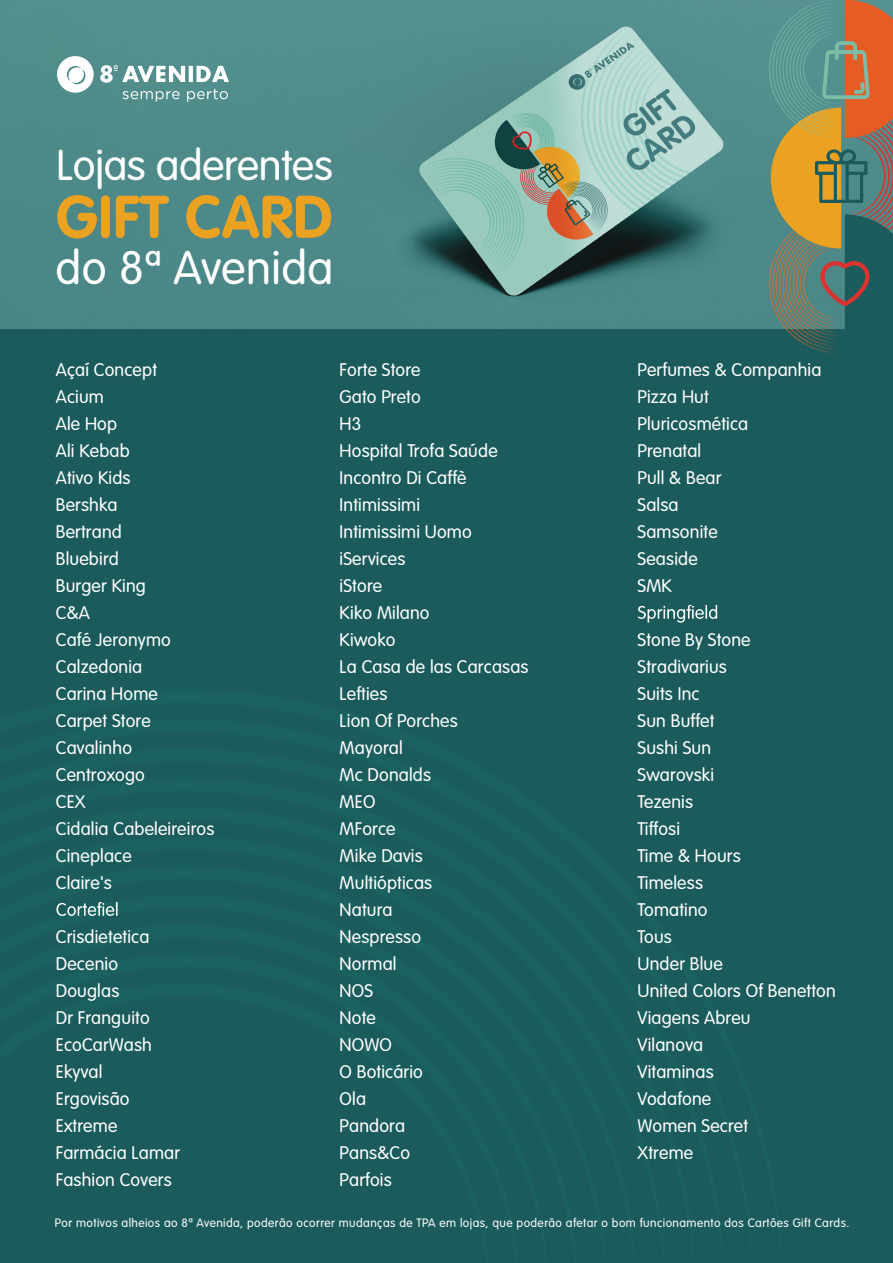
<style>
.page{position:relative;width:893px;height:1263px;background:#fff}
.page>*{position:absolute;margin:0;border:0;box-sizing:border-box;transform-origin:0 0}
.t1{font:700 59.1px "VAG Rounded Std";letter-spacing:.01em;color:#eca221}
.t2{font:300 46.35px "VAG Rounded Std";letter-spacing:.01em;color:#fff}
.t3{font:300 42.3px "VAG Rounded Std";letter-spacing:-.005em;color:#fff}
.t4{font:300 18px/27px "VAG Rounded Std";letter-spacing:.01em;color:#fff}
.t5{font:300 12px "VAG Rounded Std";letter-spacing:.035em;color:#fff}
</style>
<div class="page">
<img style="left:0;top:0;width:769px;height:330px">
<div style="left:0;top:330px;width:893px;height:933px;background:#1b5b5b"></div>
<svg style="left:769px;top:0;width:124px;height:353px"></svg>
<svg style="left:56px;top:55px;width:173px;height:47px"></svg>
<svg style="left:56px;top:902px;width:62px;height:14px"></svg>
<svg style="left:638px;top:605px;width:79px;height:18px"></svg>
<h3 class="t3" style="left:57px;top:141px;width:278px">Lojas aderentes</h3>
<h1 class="t1" style="left:56px;top:182px;width:278px">GIFT CARD</h1>
<h2 class="t2" style="left:56px;top:242px;width:279px">do 8ª Avenida</h2>
<p class="t4" style="left:56px;top:357px;width:160px">Açaí Concept<br>Acium<br>Ale Hop<br>Ali Kebab<br>Ativo Kids<br>Bershka<br>Bertrand<br>Bluebird<br>Burger King<br>C&amp;A<br>Café Jeronymo<br>Calzedonia<br>Carina Home<br>Carpet Store<br>Cavalinho<br>Centroxogo<br>CEX<br>Cidalia Cabeleireiros<br>Cineplace<br>Claire's</p>
<p class="t4" style="left:56px;top:924px;width:126px">Crisdietetica<br>Decenio<br>Douglas<br>Dr Franguito<br>EcoCarWash<br>Ekyval<br>Ergovisão<br>Extreme<br>Farmácia Lamar<br>Fashion Covers</p>
<p class="t4" style="left:340px;top:357px;width:190px">Forte Store<br>Gato Preto<br>H3<br>Hospital Trofa Saúde<br>Incontro Di Caffè<br>Intimissimi<br>Intimissimi Uomo iServices<br>iStore<br>Kiko Milano<br>Kiwoko<br>La Casa de las Carcasas<br>Lefties<br>Lion Of Porches<br>Mayoral<br>Mc Donalds<br>MEO<br>MForce<br>Mike Davis<br>Multiópticas<br>Natura<br>Nespresso<br>Normal<br>NOS<br>Note<br>NOWO<br>O Boticário<br>Ola<br>Pandora<br>Pans&amp;Co<br>Parfois</p>
<p class="t4" style="left:638px;top:357px;width:185px">Perfumes &amp; Companhia<br>Pizza Hut<br>Pluricosmética<br>Prenatal<br>Pull &amp; Bear<br>Salsa<br>Samsonite<br>Seaside<br>SMK</p>
<p class="t4" style="left:638px;top:627px;width:200px">Stone By Stone<br>Stradivarius<br>Suits Inc<br>Sun Buffet<br>Sushi Sun<br>Swarovski<br>Tezenis<br>Tiffosi<br>Time &amp; Hours<br>Timeless<br>Tomatino<br>Tous<br>Under Blue<br>United Colors Of Benetton<br>Viagens Abreu<br>Vilanova<br>Vitaminas<br>Vodafone<br>Women Secret<br>Xtreme</p>
<p class="t5" style="left:55px;top:1216px;width:796px">Por motivos alheios ao 8ª Avenida, poderão ocorrer mudanças de TPA em lojas, que poderão afetar o bom funcionamento dos Cartões Gift Cards.</p>
</div>
